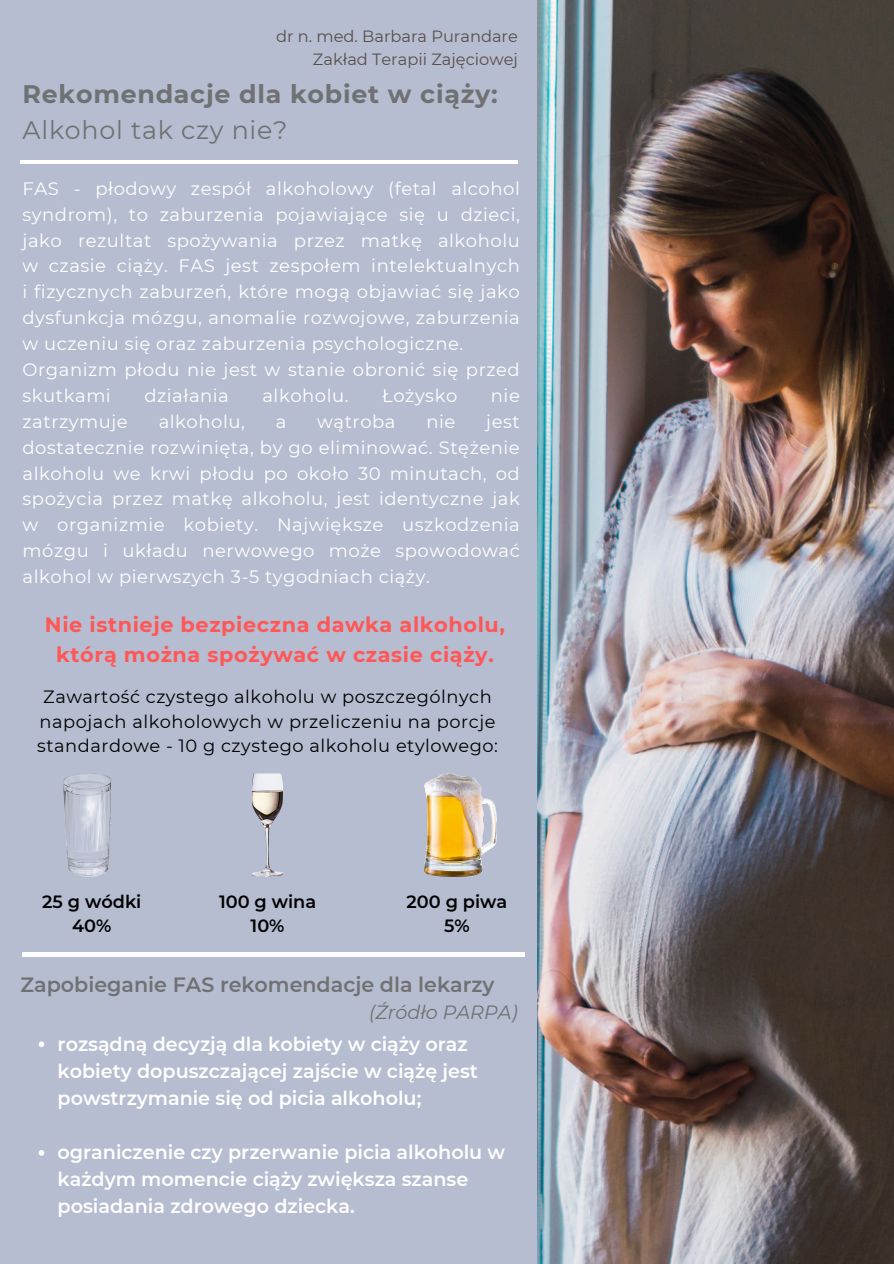
<style>
.page{position:relative;width:894px;height:1264px;background:#fff}
.page>*{position:absolute;margin:0;border:0;box-sizing:border-box;transform-origin:0 0}
.t1{font:700 25.35px/36px "Montserrat";letter-spacing:.03em;color:#707172}
.t2{font:700 20.85px/29.2px "Montserrat";letter-spacing:.03em;color:#ff5757;text-align:center}
.t3{font:600 20.7px "Montserrat";color:#707172}
.t4{font:600 19.2px/27.2px "Montserrat";color:#fff}
.t5{font:italic 19.2px "Montserrat";color:#707172}
.t6{font:18px/25.8px "Montserrat";letter-spacing:.03em;color:#fff;text-align:justify}
.t7{font:17.85px/24.8px "Montserrat";letter-spacing:.03em;color:#000;text-align:center}
.t8{font:600 17.7px/24.8px "Montserrat";color:#000;text-align:center}
.t9{font:16.2px "Montserrat";color:#584f4c}
.s1{font-weight:400}
</style>
<div class="page">
<div style="left:0;top:0;width:893px;height:1263px;background:#b6bdd0"></div>
<img style="left:537px;top:0;width:356px;height:1263px">
<hr style="left:23px;top:952px;width:501px;height:4px;background:#fff">
<svg style="left:39px;top:1041px;width:5px;height:6px"></svg>
<svg style="left:39px;top:1150px;width:5px;height:5px"></svg>
<img style="left:64px;top:773px;width:47px;height:103px">
<img style="left:252px;top:773px;width:30px;height:103px">
<img style="left:424px;top:773px;width:72px;height:103px">
<hr style="left:20px;top:160px;width:497px;height:4px;background:#fff">
<p class="t9" style="left:276px;top:27px;width:243px">dr n. med. Barbara Purandare</p>
<p class="t9" style="left:313px;top:49px;width:206px">Zakład Terapii Zajęciowej</p>
<p class="t1" style="left:23px;top:76px;width:476px">Rekomendacje dla kobiet w ciąży:<br><span class="s1">Alkohol tak czy nie?</span></p>
<p class="t6" style="left:23px;top:175px;width:498px">FAS - płodowy zespół alkoholowy (fetal alcohol syndrom), to zaburzenia pojawiające się u dzieci, jako rezultat spożywania przez matkę alkoholu w czasie ciąży. FAS jest zespołem intelektualnych i fizycznych zaburzeń, które mogą objawiać się jako dysfunkcja mózgu, anomalie rozwojowe, zaburzenia w uczeniu się oraz zaburzenia psychologiczne.</p>
<h1 class="t6" style="left:23px;top:356px;width:498px">Organizm płodu nie jest w stanie obronić się przed skutkami</h1>
<h1 class="t6" style="left:144px;top:382px;width:86px">działania</h1>
<h1 class="t6" style="left:262px;top:382px;width:88px">alkoholu.</h1>
<h1 class="t6" style="left:382px;top:382px;width:77px">Łożysko</h1>
<h1 class="t6" style="left:490px;top:382px;width:30px">nie</h1>
<h1 class="t6" style="left:23px;top:408px;width:498px;text-indent:463px">jest dostatecznie rozwinięta, by go eliminować. Stężenie alkoholu we krwi płodu po około 30 minutach, od spożycia przez matkę alkoholu, jest identyczne jak w organizmie kobiety. Największe uszkodzenia mózgu i układu nerwowego może spowodować alkohol w pierwszych 3-5 tygodniach ciąży.</h1>
<h1 class="t6" style="left:23px;top:408px;width:107px">zatrzymuje</h1>
<h1 class="t6" style="left:159px;top:408px;width:88px">alkoholu,</h1>
<h1 class="t6" style="left:276px;top:408px;width:12px">a</h1>
<h1 class="t6" style="left:317px;top:408px;width:80px">wątroba</h1>
<h1 class="t6" style="left:426px;top:408px;width:30px">nie</h1>
<p class="t2" style="left:45px;top:610px;width:461px">Nie istnieje bezpieczna dawka alkoholu, którą można spożywać w czasie ciąży.</p>
<p class="t7" style="left:37px;top:684px;width:462px">Zawartość czystego alkoholu w poszczególnych napojach alkoholowych w przeliczeniu na porcje standardowe - 10 g czystego alkoholu etylowego:</p>
<p class="t8" style="left:42px;top:888px;width:101px">25 g wódki<br>40%</p>
<h4 class="t8" style="left:219px;top:888px;width:98px">100 g wina<br>10%</h4>
<h3 class="t8" style="left:406px;top:888px;width:102px">200 g piwa<br>5%</h3>
<p class="t3" style="left:21px;top:971px;width:475px">Zapobieganie FAS rekomendacje dla lekarzy</p>
<p class="t5" style="left:369px;top:1000px;width:150px">(Źródło PARPA)</p>
<p class="t4" style="left:58px;top:1030px;width:422px">rozsądną decyzją dla kobiety w ciąży oraz kobiety dopuszczającej zajście w ciążę jest powstrzymanie się od picia alkoholu;</p>
<h2 class="t4" style="left:58px;top:1138px;width:449px">ograniczenie czy przerwanie picia alkoholu w każdym momencie ciąży zwiększa szanse posiadania zdrowego dziecka.</h2>
</div>
